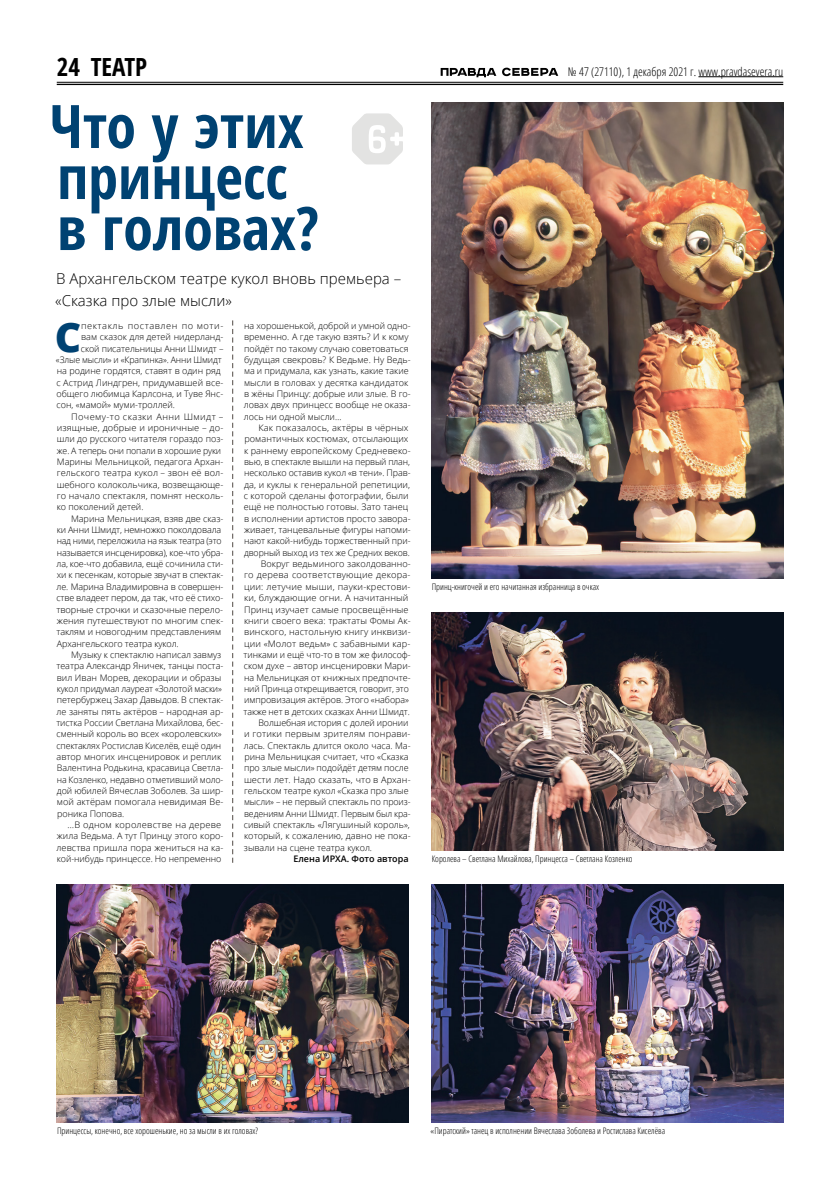
<style>
.page{position:relative;width:823px;height:1191px;background:#fff}
.page>*{position:absolute;margin:0;border:0;box-sizing:border-box;transform-origin:0 0}
.t1{font:700 condensed 60px/51px "Open Sans";color:#004272}
.t2{font:800 40.8px "Open Sans";color:#004272}
.t3{font:700 condensed 25px "Open Sans";color:#000}
.t4{font:300 15px/22.7px "Open Sans";color:#000}
.t5{font:300 condensed 12px "Open Sans";color:#000}
.t6{font:300 9px/11.3px "Open Sans";color:#000}
.t7{font:300 condensed 9px "Open Sans";color:#000}
.t8{font:300 9px "Open Sans";letter-spacing:.02em;color:#000}
.t9{font:300 9px "Open Sans";letter-spacing:-.025em;color:#000}
.t10{font:300 9px "Open Sans";letter-spacing:.025em;color:#000}
.t11{font:300 9px "Open Sans";letter-spacing:.04em;color:#000}
.t12{font:300 9px "Open Sans";letter-spacing:.055em;color:#000}
.t13{font:600 9px "Open Sans";color:#000}
</style>
<div class="page">
<hr style="left:57px;top:82px;width:725px;height:1px;background:#000">
<hr style="left:57px;top:84px;width:725px;height:1px;background:#000">
<hr style="left:698px;top:76px;width:84px;height:1px;background:#000">
<svg style="left:440px;top:68px;width:118px;height:9px"></svg>
<svg style="left:232px;top:320px;width:1px;height:542px"></svg>
<img style="left:431px;top:102px;width:351px;height:476px">
<img style="left:57px;top:884px;width:351px;height:238px">
<img style="left:431px;top:884px;width:351px;height:239px">
<img style="left:431px;top:612px;width:351px;height:238px">
<svg style="left:352px;top:113px;width:51px;height:51px"></svg>
<h3 class="t3" style="left:57px;top:49px;width:92px">24 ТЕАТР</h3>
<h3 class="t5" style="left:567px;top:63px;width:217px">№ 47 (27110), 1 декабря 2021 г. www.pravdasevera.ru</h3>
<h1 class="t1" style="left:49px;top:99px;width:271px">Что у этих принцесс в головах?</h1>
<h3 class="t4" style="left:55px;top:266px;width:347px">В Архангельском театре кукол вновь премьера – «Сказка про злые мысли»</h3>
<h2 class="t2" style="left:55px;top:306px;width:28px">С</h2>
<p class="t12" style="left:81px;top:319px;width:144px">пектакль поставлен по моти-</p>
<p class="t6" style="left:244px;top:320px;width:168px">на хорошенькой, доброй и умной одно&shy;временно. А где такую взять? И к кому пойдёт по такому случаю советоваться будущая свекровь? К Ведьме. Ну Ведь&shy;ма и придумала, как узнать, какие такие мысли в головах у десятка кандидаток в жёны Принцу: добрые или злые. В го&shy;ловах двух принцесс вообще не оказа&shy;лось ни одной мысли…</p>
<p class="t8" style="left:258px;top:421px;width:152px">Как показалось, актёры в чёрных</p>
<p class="t6" style="left:244px;top:433px;width:165px">романтичных костюмах, отсылающих</p>
<p class="t6" style="left:244px;top:444px;width:168px">к раннему европейскому Средневеко-</p>
<p class="t6" style="left:244px;top:456px;width:167px">вью, в спектакле вышли на первый план,</p>
<p class="t6" style="left:244px;top:467px;width:168px">несколько оставив кукол «в тени». Прав-</p>
<p class="t6" style="left:244px;top:478px;width:167px">да, и куклы к генеральной репетиции,</p>
<p class="t6" style="left:243px;top:490px;width:166px">с которой сделаны фотографии, были</p>
<p class="t6" style="left:243px;top:501px;width:166px">ещё не полностью готовы. Зато танец</p>
<p class="t6" style="left:244px;top:512px;width:168px">в исполнении артистов просто завора-</p>
<p class="t6" style="left:244px;top:524px;width:168px">живает, танцевальные фигуры напоми-</p>
<p class="t6" style="left:244px;top:535px;width:168px">нают какой‑нибудь торжественный при-</p>
<p class="t6" style="left:244px;top:546px;width:167px">дворный выход из тех же Средних веков.</p>
<p class="t6" style="left:261px;top:558px;width:151px">Вокруг ведьминого заколдованно-</p>
<p class="t8" style="left:244px;top:569px;width:168px">го дерева соответствующие декора-</p>
<p class="t8" style="left:244px;top:580px;width:168px">ции: летучие мыши, пауки-крестови-</p>
<p class="t6" style="left:244px;top:592px;width:166px">ки, блуждающие огни. А начитанный</p>
<p class="t6" style="left:244px;top:603px;width:166px">Принц изучает самые просвещённые</p>
<p class="t6" style="left:244px;top:614px;width:168px">книги своего века: трактаты Фомы Ак-</p>
<p class="t6" style="left:244px;top:626px;width:168px">винского, настольную книгу инквизи-</p>
<p class="t6" style="left:244px;top:637px;width:168px">ции «Молот ведьм» с забавными кар-</p>
<p class="t6" style="left:243px;top:648px;width:168px">тинками и ещё что‑то в том же философ-</p>
<p class="t6" style="left:243px;top:660px;width:168px">ском духе – автор инсценировки Мари-</p>
<p class="t6" style="left:244px;top:671px;width:168px">на Мельницкая от книжных предпочте-</p>
<p class="t6" style="left:244px;top:682px;width:166px">ний Принца открещивается, говорит, это</p>
<p class="t6" style="left:244px;top:694px;width:166px">импровизация актёров. Этого «набора»</p>
<p class="t6" style="left:243px;top:705px;width:168px">также нет в детских сказках Анни Шмидт.</p>
<p class="t6" style="left:258px;top:717px;width:151px">Волшебная история с долей иронии</p>
<p class="t8" style="left:244px;top:728px;width:168px">и готики первым зрителям понрави-</p>
<p class="t6" style="left:244px;top:739px;width:168px">лась. Спектакль длится около часа. Ма-</p>
<p class="t6" style="left:244px;top:751px;width:166px">рина Мельницкая считает, что «Сказка</p>
<p class="t6" style="left:244px;top:762px;width:166px">про злые мысли» подойдёт детям после</p>
<p class="t6" style="left:244px;top:773px;width:168px">шести лет. Надо сказать, что в Архан-</p>
<p class="t6" style="left:244px;top:785px;width:166px">гельском театре кукол «Сказка про злые</p>
<p class="t6" style="left:244px;top:796px;width:168px">мысли» – не первый спектакль по произ-</p>
<p class="t6" style="left:244px;top:807px;width:168px">ведениям Анни Шмидт. Первым был кра-</p>
<p class="t6" style="left:243px;top:819px;width:167px">сивый спектакль «Лягушиный король»,</p>
<p class="t6" style="left:244px;top:830px;width:168px">который, к сожалению, давно не пока-</p>
<p class="t6" style="left:244px;top:841px;width:129px">зывали на сцене театра кукол.</p>
<p class="t13" style="left:293px;top:852px;width:117px">Елена ИРХА. Фото автора</p>
<p class="t6" style="left:81px;top:331px;width:144px">вам сказок для детей нидерланд-</p>
<p class="t6" style="left:81px;top:342px;width:144px">ской писательницы Анни Шмидт –</p>
<p class="t6" style="left:56px;top:354px;width:167px">«Злые мысли» и «Крапинка». Анни Шмидт</p>
<p class="t6" style="left:57px;top:365px;width:165px">на родине гордятся, ставят в один ряд</p>
<p class="t6" style="left:56px;top:376px;width:168px">с Астрид Линдгрен, придумавшей все-</p>
<p class="t6" style="left:56px;top:388px;width:168px">общего любимца Карлсона, и Туве Янс-</p>
<p class="t6" style="left:56px;top:399px;width:120px">сон, «мамой» муми-троллей.</p>
<p class="t11" style="left:71px;top:410px;width:154px">Почему‑то сказки Анни Шмидт –</p>
<p class="t6" style="left:57px;top:422px;width:168px">изящные, добрые и ироничные – до-</p>
<p class="t6" style="left:57px;top:433px;width:168px">шли до русского читателя гораздо поз-</p>
<p class="t6" style="left:57px;top:444px;width:166px">же. А теперь они попали в хорошие руки</p>
<p class="t6" style="left:57px;top:456px;width:168px">Марины Мельницкой, педагога Архан-</p>
<p class="t6" style="left:57px;top:467px;width:168px">гельского театра кукол – звон её вол-</p>
<p class="t6" style="left:57px;top:478px;width:168px">шебного колокольчика, возвещающе-</p>
<p class="t6" style="left:57px;top:490px;width:168px">го начало спектакля, помнят несколь-</p>
<p class="t6" style="left:57px;top:501px;width:88px">ко поколений детей.</p>
<p class="t6" style="left:71px;top:512px;width:154px">Марина Мельницкая, взяв две сказ-</p>
<p class="t6" style="left:57px;top:524px;width:166px">ки Анни Шмидт, немножко поколдовала</p>
<p class="t9" style="left:57px;top:535px;width:166px">над ними, переложила на язык театра (это</p>
<p class="t6" style="left:57px;top:546px;width:168px">называется инсценировка), кое‑что убра-</p>
<p class="t6" style="left:57px;top:558px;width:168px">ла, кое‑что добавила, ещё сочинила сти-</p>
<p class="t6" style="left:57px;top:569px;width:168px">хи к песенкам, которые звучат в спектак-</p>
<p class="t6" style="left:57px;top:580px;width:168px">ле. Марина Владимировна в совершен-</p>
<p class="t6" style="left:56px;top:592px;width:168px">стве владеет пером, да так, что её стихо-</p>
<p class="t6" style="left:56px;top:603px;width:168px">творные строчки и сказочные перело-</p>
<p class="t6" style="left:57px;top:614px;width:168px">жения путешествуют по многим спек-</p>
<p class="t6" style="left:56px;top:626px;width:166px">таклям и новогодним представлениям</p>
<p class="t6" style="left:57px;top:637px;width:123px">Архангельского театра кукол.</p>
<p class="t6" style="left:71px;top:648px;width:151px">Музыку к спектаклю написал завмуз</p>
<p class="t6" style="left:56px;top:660px;width:168px">театра Александр Яничек, танцы поста-</p>
<p class="t6" style="left:57px;top:671px;width:166px">вил Иван Морев, декорации и образы</p>
<p class="t6" style="left:57px;top:682px;width:167px">кукол придумал лауреат «Золотой маски»</p>
<p class="t6" style="left:57px;top:694px;width:168px">петербуржец Захар Давыдов. В спектак-</p>
<p class="t6" style="left:57px;top:705px;width:168px">ле заняты пять актёров – народная ар-</p>
<p class="t6" style="left:56px;top:717px;width:168px">тистка России Светлана Михайлова, бес-</p>
<p class="t6" style="left:56px;top:728px;width:167px">сменный король во всех «королевских»</p>
<p class="t6" style="left:56px;top:739px;width:166px">спектаклях Ростислав Киселёв, ещё один</p>
<p class="t6" style="left:56px;top:751px;width:166px">автор многих инсценировок и реплик</p>
<p class="t6" style="left:57px;top:762px;width:168px">Валентина Родькина, красавица Светла-</p>
<p class="t6" style="left:57px;top:773px;width:168px">на Козленко, недавно отметивший моло-</p>
<p class="t6" style="left:57px;top:785px;width:168px">дой юбилей Вячеслав Зоболев. За шир-</p>
<p class="t6" style="left:57px;top:796px;width:168px">мой актёрам помогала невидимая Ве-</p>
<p class="t6" style="left:57px;top:807px;width:69px">роника Попова.</p>
<p class="t10" style="left:68px;top:818px;width:155px">…В одном королевстве на дереве</p>
<p class="t6" style="left:57px;top:830px;width:168px">жила Ведьма. А тут Принцу этого коро-</p>
<p class="t6" style="left:57px;top:841px;width:168px">левства пришла пора жениться на ка-</p>
<p class="t6" style="left:57px;top:853px;width:166px">кой‑нибудь принцессе. Но непременно</p>
<p class="t7" style="left:431px;top:580px;width:169px">Принц-книгочей и его начитанная избранница в очках</p>
<p class="t7" style="left:431px;top:852px;width:202px">Королева – Светлана Михайлова, Принцесса – Светлана Козленко</p>
<p class="t7" style="left:57px;top:1124px;width:202px">Принцессы, конечно, все хорошенькие, но за мысли в их головах?</p>
<p class="t7" style="left:430px;top:1124px;width:236px">«Пиратский» танец в исполнении Вячеслава Зоболева и Ростислава Киселёва</p>
</div>
